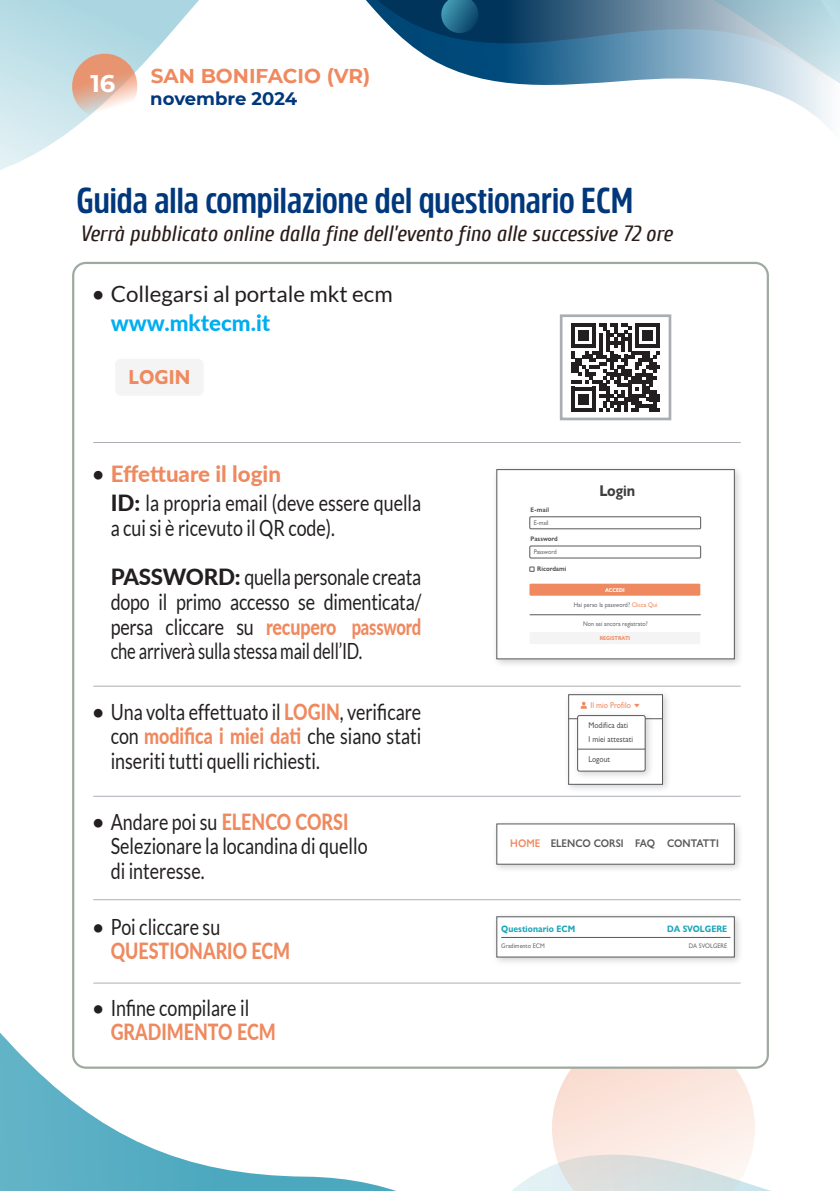
<style>
.page{position:relative;width:840px;height:1191px;background:#fff}
.page>*{position:absolute;margin:0;border:0;box-sizing:border-box;transform-origin:0 0}
.t1{font:700 36px "Rockeby Cd";color:#01387b}
.t2{font:700 24.2px "Montserrat Alternates";color:#fff}
.t3{font:22.4px/24.6px "Lato";color:#231f20;text-align:justify;scale:.8 1}
.t4{font:22.4px "Lato";color:#231f20}
.t5{font:22.4px "Lato";color:#231f20;scale:.74 1}
.t6{font:800 22.4px "Lato";color:#ef895f;scale:.8 1}
.t7{font:800 22.4px "Lato";color:#ef895f}
.t8{font:800 22.4px "Lato";color:#00aeef}
.t9{font:italic 22px "Cuprum";color:#2a1c18}
.t10{font:700 20.4px "Gill Sans Nova";color:#ef895f;scale:.9 1}
.t11{font:700 20px "Montserrat";color:#ef895f}
.t12{font:700 18px "Montserrat";letter-spacing:-.005em;color:#01387b}
.t13{font:700 15.6px "Gill Sans Nova";color:#3e3e3f;scale:.9 1}
.t14{font:600 11.2px "Gill Sans Nova";color:#57585a;scale:.9 1}
.t15{font:600 11.2px "Gill Sans Nova";color:#ef895f;scale:.9 1}
.t16{font:700 9.4px "Gill Sans Nova";color:#1ba6b8;scale:.9 1}
.t17{font:500 8.4px "Gill Sans Nova";color:#57585a;scale:.9 1}
.t18{font:500 8.4px "Gill Sans Nova";color:#ef895f;scale:.9 1}
.t19{font:500 6.6px "Gill Sans Nova";color:#6c6d70;scale:.9 1}
.t20{font:700 6.6px "Gill Sans Nova";color:#57585a;scale:.9 1}
.t21{font:700 5.6px "Gill Sans Nova";color:#ef895f;scale:.9 1}
.t22{font:700 5.6px "Gill Sans Nova";color:#fff;scale:.9 1}
.s1{font-weight:500}
.s2{font-weight:500;color:#231f20}
.s3{font-weight:800}
.s4{font-weight:800;color:#ef895f}
.s5{color:#ef895f}
.s6{font-family:"Montserrat";font-weight:400}
</style>
<div class="page">
<svg style="left:0;top:0;width:104px;height:170px"></svg>
<svg style="left:104px;top:0;width:735px;height:128px"></svg>
<svg style="left:0;top:1032px;width:390px;height:159px"></svg>
<svg style="left:390px;top:985px;width:381px;height:206px"></svg>
<svg style="left:538px;top:1059px;width:230px;height:132px"></svg>
<div style="left:73px;top:263px;width:694px;height:804px;background:#fff;border-radius:13px"></div>
<svg style="left:571px;top:323px;width:88px;height:89px"></svg>
<div style="left:559px;top:314px;width:112px;height:106px;border:3px solid #aaaeb4"></div>
<div style="left:492px;top:465px;width:251px;height:203px;background:#231f20;opacity:.21"></div>
<div style="left:496px;top:469px;width:238px;height:190px;background:#fff;border:1px solid #57585a"></div>
<div style="left:529px;top:516px;width:171px;height:13px;border:1px solid #57585a"></div>
<div style="left:529px;top:546px;width:171px;height:12px;border:1px solid #57585a"></div>
<div style="left:529px;top:583px;width:171px;height:12px;background:#ef895f"></div>
<div style="left:529px;top:632px;width:171px;height:12px;background:#f4f4f4"></div>
<svg style="left:529px;top:567px;width:5px;height:4px"></svg>
<hr style="left:529px;top:614px;width:171px;height:1px;background:#57585a">
<div style="left:564px;top:690px;width:107px;height:103px;background:#231f20;opacity:.21"></div>
<div style="left:568px;top:694px;width:94px;height:90px;background:#fff;border:1px solid #57585a"></div>
<div style="left:566px;top:714px;width:103px;height:14px;background:#231f20;opacity:.21"></div>
<hr style="left:568px;top:718px;width:94px;height:1px;background:#57585a">
<div style="left:573px;top:711px;width:80px;height:69px;background:#231f20;opacity:.21"></div>
<div style="left:577px;top:715px;width:67px;height:56px;background:#fff;border-radius:2px"></div>
<div style="left:577px;top:715px;width:68px;height:56px;border:1px solid #57585a;border-radius:2px"></div>
<hr style="left:577px;top:749px;width:68px;height:1px;background:#57585a">
<svg style="left:580px;top:702px;width:6px;height:6px"></svg>
<div style="left:492px;top:819px;width:251px;height:54px;background:#231f20;opacity:.21"></div>
<div style="left:496px;top:824px;width:238px;height:40px;background:#fff"></div>
<div style="left:492px;top:912px;width:251px;height:53px;background:#231f20;opacity:.21"></div>
<div style="left:496px;top:916px;width:238px;height:41px;background:#fff;border:1px solid #57585a"></div>
<hr style="left:501px;top:937px;width:229px;height:1px;background:#57585a">
<hr style="left:93px;top:442px;width:647px;height:1px;background:#aaaeb4">
<hr style="left:93px;top:686px;width:647px;height:1px;background:#aaaeb4">
<hr style="left:93px;top:796px;width:647px;height:1px;background:#aaaeb4">
<hr style="left:93px;top:899px;width:647px;height:1px;background:#aaaeb4">
<hr style="left:93px;top:982px;width:647px;height:1px;background:#aaaeb4">
<div style="left:115px;top:359px;width:88px;height:37px;background:#f4f4f4;border-radius:6px"></div>
<svg style="left:68px;top:49px;width:74px;height:74px"></svg>
<p class="t2" style="left:90px;top:66px;width:26px">16</p>
<p class="t11" style="left:151px;top:62px;width:221px">SAN BONIFACIO (VR)</p>
<p class="t12" style="left:150px;top:86px;width:148px">novembre 2024</p>
<p class="t1" style="left:76px;top:180px;width:558px">Guida alla compilazione del questionario ECM</p>
<p class="t9" style="left:80px;top:221px;width:593px">Verrà pubblicato online dalla fine dell’evento fino alle successive 72 ore</p>
<p class="t4" style="left:92px;top:281px;width:302px"><span class="s1">•</span> Collegarsi al portale mkt ecm</p>
<p class="t8" style="left:111px;top:306px;width:161px">www.mktecm.it</p>
<p class="t10" style="left:128px;top:364px;width:70px">LOGIN</p>
<p class="t7" style="left:92px;top:457px;width:191px"><span class="s2">•</span> Effettuare il login</p>
<p class="t3" style="left:111px;top:490px;width:389px"><span class="s3">ID:</span> la propria email (deve essere quella a cui si è ricevuto il QR code).</p>
<p class="t3" style="left:111px;top:565px;width:389px"><span class="s3">PASSWORD:</span> quella personale creata dopo il primo accesso se dimenticata/ persa cliccare su <span class="s4">recupero password</span></p>
<p class="t5" style="left:111px;top:638px;width:341px">che arriverà sulla stessa mail dell’ID.</p>
<p class="t3" style="left:111px;top:699px;width:389px;text-indent:-19px"><span class="s1">•</span> Una volta effettuato il <span class="s4">LOGIN</span>, verificare con <span class="s4">modifica i miei dati</span> che siano stati inseriti tutti quelli richiesti.</p>
<p class="t3" style="left:92px;top:809px;width:322px"><span class="s1">•</span> Andare poi su <span class="s4">ELENCO CORSI</span></p>
<p class="t3" style="left:111px;top:833px;width:322px">Selezionare la locandina di quello</p>
<p class="t3" style="left:111px;top:858px;width:119px">di interesse.</p>
<p class="t4" style="left:92px;top:914px;width:130px">• Poi cliccare su</p>
<p class="t6" style="left:111px;top:934px;width:226px">QUESTIONARIO ECM</p>
<p class="t4" style="left:92px;top:995px;width:159px">• Infine compilare il</p>
<p class="t6" style="left:111px;top:1015px;width:208px">GRADIMENTO ECM</p>
<p class="t20" style="left:530px;top:506px;width:22px">E-mail</p>
<p class="t20" style="left:530px;top:535px;width:32px">Password</p>
<p class="t20" style="left:537px;top:565px;width:34px">Ricordami</p>
<p class="t19" style="left:533px;top:519px;width:18px">E-mail</p>
<p class="t19" style="left:533px;top:548px;width:27px">Password</p>
<p class="t13" style="left:599px;top:481px;width:41px">Login</p>
<p class="t22" style="left:604px;top:586px;width:23px">ACCEDI</p>
<p class="t19" style="left:573px;top:601px;width:94px">Hai perso la password? <span class="s5">Clicca Qui</span></p>
<p class="t19" style="left:583px;top:620px;width:73px">Non sei ancora registrato?</p>
<p class="t21" style="left:599px;top:635px;width:35px">REGISTRATI</p>
<p class="t18" style="left:590px;top:700px;width:57px">Il mio Profilo <span class="s6">▼</span></p>
<p class="t17" style="left:588px;top:719px;width:46px">Modifica dati</p>
<p class="t17" style="left:588px;top:733px;width:51px">I miei attestati</p>
<p class="t17" style="left:588px;top:754px;width:26px">Logout</p>
<p class="t15" style="left:510px;top:836px;width:35px">HOME</p>
<p class="t14" style="left:550px;top:836px;width:83px">ELENCO CORSI</p>
<p class="t14" style="left:634px;top:836px;width:24px">FAQ</p>
<p class="t14" style="left:666px;top:836px;width:59px">CONTATTI</p>
<p class="t16" style="left:501px;top:922px;width:84px">Questionario ECM</p>
<p class="t19" style="left:501px;top:941px;width:50px">Gradimento ECM</p>
<p class="t19" style="left:688px;top:941px;width:44px">DA SVOLGERE</p>
<p class="t16" style="left:666px;top:922px;width:68px">DA SVOLGERE</p>
</div>
